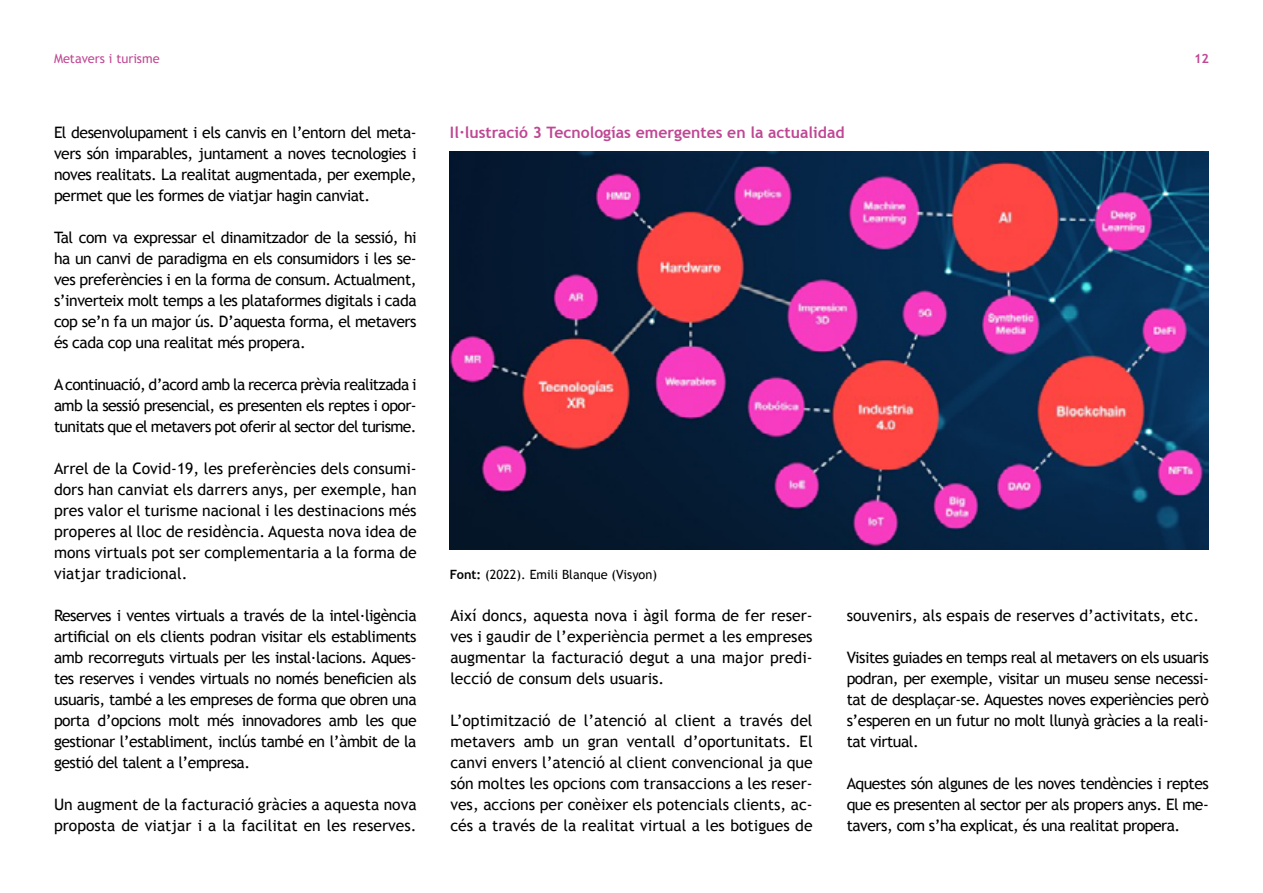
<style>
.page{position:relative;width:1263px;height:893px;background:#fff}
.page>*{position:absolute;margin:0;border:0;box-sizing:border-box;transform-origin:0 0}
.t1{font:15.75px/21px "Trebuchet MS";letter-spacing:-.03em;color:#000;text-align:justify}
.t2{font:15.75px/21px "Trebuchet MS";color:#000}
.t3{font:700 15.75px "Trebuchet MS";color:#bf4793}
.t4{font:12.75px "Trebuchet MS";color:#000}
.t5{font:12.75px "Trebuchet MS";color:#bf4793}
.t6{font:700 12.75px "Trebuchet MS";color:#bf4793}
.s1{font-weight:700}
</style>
<div class="page">
<img style="left:450px;top:152px;width:759px;height:397px">
<p class="t5" style="left:54px;top:51px;width:107px">Metavers i turisme</p>
<p class="t6" style="left:1194px;top:51px;width:16px">12</p>
<p class="t1" style="left:54px;top:122px;width:364px">El desenvolupament i els canvis en l’entorn del meta&shy;vers són imparables, juntament a noves tecnologies i noves realitats. La realitat augmentada, per exemple, permet que les formes de viatjar hagin canviat.</p>
<p class="t1" style="left:54px;top:227px;width:364px">Tal com va expressar el dinamitzador de la sessió, hi ha un canvi de paradigma en els consumidors i les se&shy;ves preferències i en la forma de consum. Actualment, s’inverteix molt temps a les plataformes digitals i cada cop se’n fa un major ús. D’aquesta forma, el metavers és cada cop una realitat més propera.</p>
<p class="t1" style="left:54px;top:374px;width:364px">A continuació, d’acord amb la recerca prèvia realitzada i amb la sessió presencial, es presenten els reptes i opor&shy;tunitats que el metavers pot oferir al sector del turisme.</p>
<p class="t1" style="left:54px;top:458px;width:364px">Arrel de la Covid-19, les preferències dels consumi&shy;dors han canviat els darrers anys, per exemple, han pres valor el turisme nacional i les destinacions més properes al lloc de residència. Aquesta nova idea de mons virtuals pot ser complementaria a la forma de viatjar tradicional.</p>
<p class="t1" style="left:54px;top:605px;width:364px">Reserves i ventes virtuals a través de la intel·ligència artificial on els clients podran visitar els establiments amb recorreguts virtuals per les instal·lacions. Aques&shy;tes reserves i vendes virtuals no només beneficien als usuaris, també a les empreses de forma que obren una porta d’opcions molt més innovadores amb les que gestionar l’establiment, inclús també en l’àmbit de la gestió del talent a l’empresa.</p>
<p class="t2" style="left:54px;top:794px;width:364px">Un augment de la facturació gràcies a aquesta nova proposta de viatjar i a la facilitat en les reserves.</p>
<p class="t3" style="left:450px;top:123px;width:396px">Il·lustració 3 Tecnologías emergentes en la actualidad</p>
<p class="t4" style="left:450px;top:567px;width:209px"><span class="s1">Font:</span> (2022). Emili Blanque (Visyon)</p>
<p class="t1" style="left:450px;top:605px;width:364px">Així doncs, aquesta nova i àgil forma de fer reser&shy;ves i gaudir de l’experiència permet a les empreses augmentar la facturació degut a una major predi&shy;lecció de consum dels usuaris.</p>
<p class="t1" style="left:450px;top:710px;width:364px">L’optimització de l’atenció al client a través del metavers amb un gran ventall d’oportunitats. El canvi envers l’atenció al client convencional ja que són moltes les opcions com transaccions a les reser&shy;ves, accions per conèixer els potencials clients, ac&shy;cés a través de la realitat virtual a les botigues de</p>
<p class="t2" style="left:847px;top:605px;width:354px">souvenirs, als espais de reserves d’activitats, etc.</p>
<p class="t1" style="left:847px;top:647px;width:364px">Visites guiades en temps real al metavers on els usuaris podran, per exemple, visitar un museu sense necessi&shy;tat de desplaçar-se. Aquestes noves experiències però s’esperen en un futur no molt llunyà gràcies a la reali&shy;tat virtual.</p>
<p class="t1" style="left:847px;top:773px;width:364px">Aquestes són algunes de les noves tendències i reptes que es presenten al sector per als propers anys. El me&shy;tavers, com s’ha explicat, és una realitat propera.</p>
</div>
